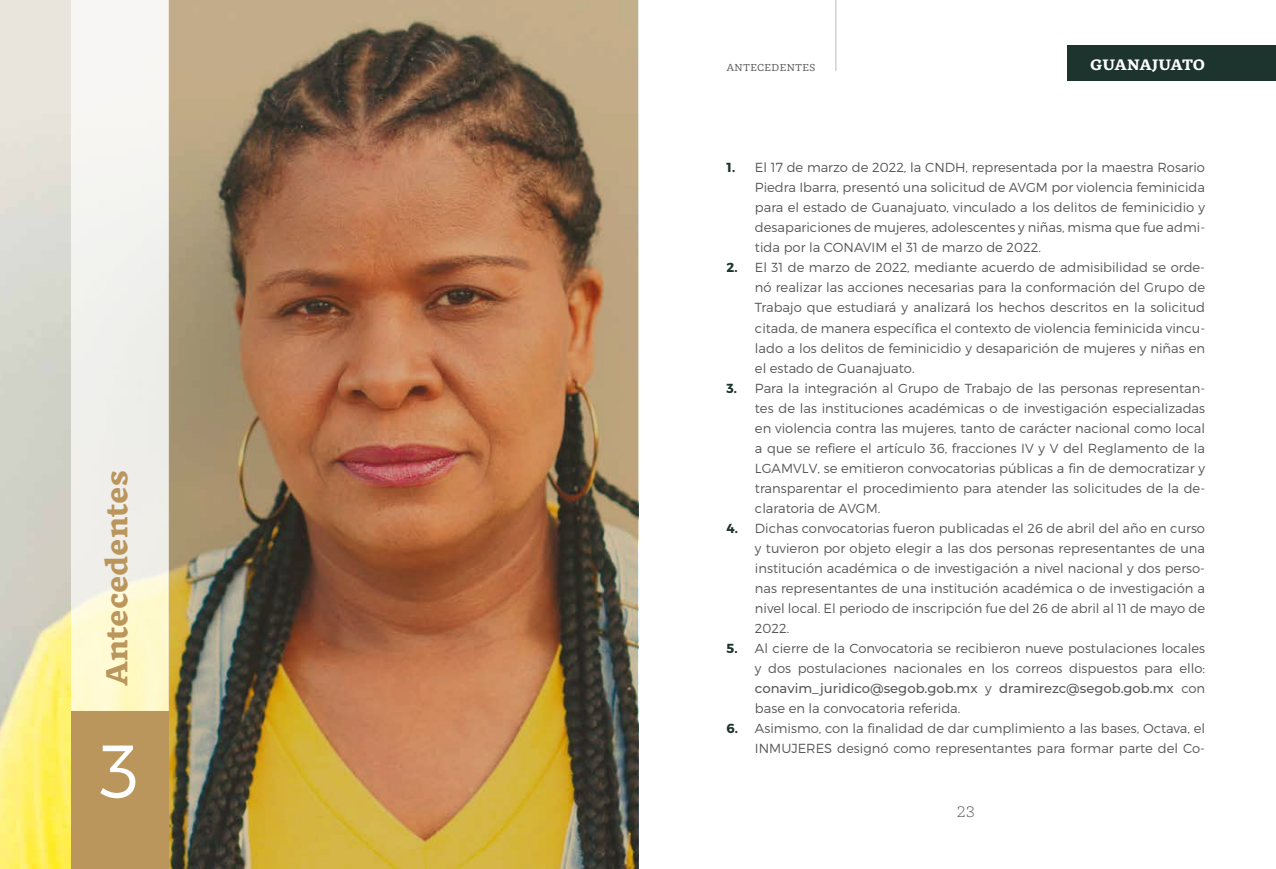
<style>
.page{position:relative;width:1276px;height:869px;background:#fff}
.page>*{position:absolute;margin:0;border:0;box-sizing:border-box;transform-origin:0 0}
.t1{font:300 75px "Montserrat";color:#fff}
.t2{font:900 30px "GMX";color:#ba955c}
.t3{font:900 15px "GMX";letter-spacing:-.02em;color:#fff}
.t4{font:300 15px "GMX";color:#575756}
.t5{font:300 13.12px/20px "Montserrat";color:#575756;text-align:justify}
.t6{font:10px "GMX";color:#575756}
.s1{font-weight:700;color:#1c332e}
.s2{font-weight:500}
</style>
<div class="page">
<hr style="left:835px;top:0;width:1px;height:71px;background:#c6c6c6">
<div style="left:1067px;top:46px;width:209px;height:35px;background:#1c332e"></div>
<img style="left:0;top:0;width:71px;height:868px">
<img style="left:168px;top:0;width:470px;height:868px">
<div style="left:71px;top:710px;width:97px;height:158px;background:#ba955c"></div>
<svg style="left:71px;top:0;width:97px;height:710px;fill:#f2f3ec"></svg>
<h2 class="t2" style="left:100px;top:686px;width:217px;rotate:-90deg">Antecedentes</h2>
<h1 class="t1" style="left:100px;top:725px;width:41px">3</h1>
<p class="t6" style="left:726px;top:61px;width:91px">ANTECEDENTES</p>
<p class="t3" style="left:1090px;top:56px;width:116px">GUANAJUATO</p>
<p class="t5" style="left:755px;top:157px;width:452px;text-indent:-28px"><span class="s1">1.</span> El 17 de marzo de 2022, la CNDH, representada por la maestra Rosario Piedra Ibarra, presentó una solicitud de AVGM por violencia feminicida para el estado de Guanajuato, vinculado a los delitos de feminicidio y desapariciones de mujeres, adolescentes y niñas, misma que fue admi&shy;tida por la CONAVIM el 31 de marzo de 2022.</p>
<p class="t5" style="left:755px;top:257px;width:452px;text-indent:-28px"><span class="s1">2.</span> El 31 de marzo de 2022, mediante acuerdo de admisibilidad se orde&shy;nó realizar las acciones necesarias para la conformación del Grupo de Trabajo que estudiará y analizará los hechos descritos en la solicitud citada, de manera específica el contexto de violencia feminicida vincu&shy;lado a los delitos de feminicidio y desaparición de mujeres y niñas en el estado de Guanajuato.</p>
<p class="t5" style="left:755px;top:377px;width:452px;text-indent:-28px"><span class="s1">3.</span> Para la integración al Grupo de Trabajo de las personas representan&shy;tes de las instituciones académicas o de investigación especializadas en violencia contra las mujeres, tanto de carácter nacional como local a que se refiere el artículo 36, fracciones IV y V del Reglamento de la LGAMVLV, se emitieron convocatorias públicas a fin de democratizar y transparentar el procedimiento para atender las solicitudes de la de&shy;claratoria de AVGM.</p>
<p class="t5" style="left:755px;top:517px;width:452px;text-indent:-28px"><span class="s1">4.</span> Dichas convocatorias fueron publicadas el 26 de abril del año en curso y tuvieron por objeto elegir a las dos personas representantes de una institución académica o de investigación a nivel nacional y dos perso&shy;nas representantes de una institución académica o de investigación a nivel local. El periodo de inscripción fue del 26 de abril al 11 de mayo de 2022.</p>
<p class="t5" style="left:755px;top:637px;width:452px;text-indent:-28px"><span class="s1">5.</span> Al cierre de la Convocatoria se recibieron nueve postulaciones locales y dos postulaciones nacionales en los correos dispuestos para ello: <span class="s2">conavim_juridico@segob.gob.mx</span> y <span class="s2">dramirezc@segob.gob.mx</span> con base en la convocatoria referida.</p>
<p class="t5" style="left:726px;top:717px;width:480px;text-align:right"><span class="s1">6.</span> Asimismo, con la finalidad de dar cumplimiento a las bases, Octava, el<br>INMUJERES designó como representantes para formar parte del Co-</p>
<p class="t4" style="left:956px;top:802px;width:20px">23</p>
</div>
